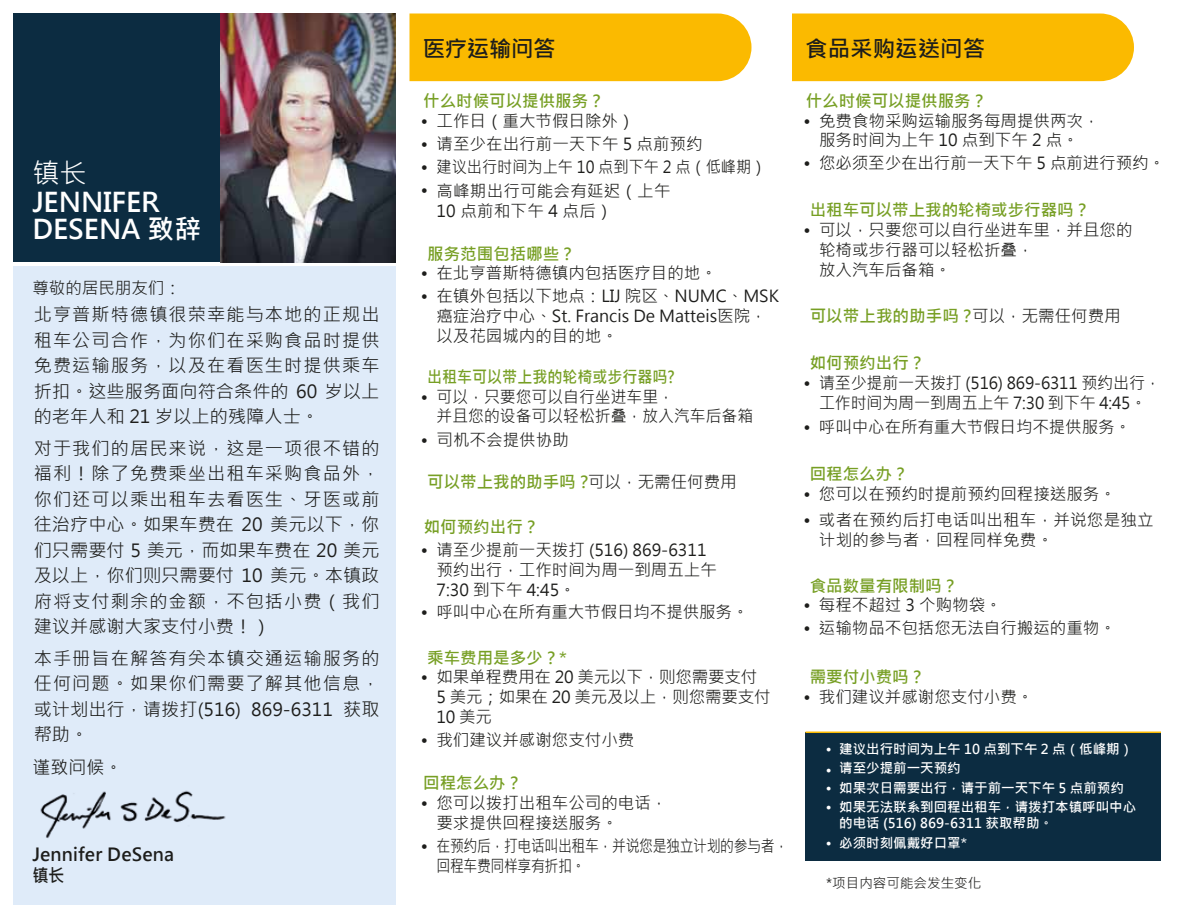
<style>
.page{position:relative;width:1188px;height:918px;background:#fff}
.page>*{position:absolute;margin:0;border:0;box-sizing:border-box;transform-origin:0 0}
.t1{font:700 27px/29.1px "Microsoft Jheng Hei";color:#fff}
.t2{font:700 22.5px "Microsoft Jheng Hei";color:#1d1d1b}
.t3{font:18px/25.5px "Microsoft Jheng Hei";color:#1d1d1b;text-align:justify}
.t4{font:700 18px/21.6px "Microsoft Jheng Hei";letter-spacing:.005em;color:#1d1d1b}
.t5{font:16.5px/19.8px "Microsoft Jheng Hei";color:#1d1d1b}
.t6{font:700 16.5px "Microsoft Jheng Hei";color:#779f24}
.t7{font:16.5px/19.8px "Microsoft Jheng Hei";letter-spacing:-.025em;color:#1d1d1b}
.t8{font:700 16.5px "Microsoft Jheng Hei";color:#779f24;scale:.91 1}
.t9{font:700 13.5px/16.2px "Microsoft Jheng Hei";color:#fff}
.t10{font:13.5px "Microsoft Jheng Hei";letter-spacing:.005em;color:#1d1d1b}
.s1{font-weight:400}
.s2{font-weight:400;color:#1d1d1b}
</style>
<div class="page">
<div style="left:14px;top:266px;width:382px;height:638px;background:#dfebf9"></div>
<div style="left:14px;top:14px;width:382px;height:248px;background:#0c2c41"></div>
<img style="left:220px;top:14px;width:176px;height:248px">
<div style="left:410px;top:14px;width:342px;height:67px;background:#fbba00"></div>
<div style="left:792px;top:14px;width:342px;height:67px;background:#fbba00"></div>
<div style="left:806px;top:732px;width:355px;height:129px;background:#0c2c41"></div>
<hr style="left:806px;top:732px;width:355px;height:1px;background:#fbba00">
<img style="left:40px;top:790px;width:186px;height:48px">
<p class="t1" style="left:32px;top:159px;width:128px"><span class="s1">镇长<br></span>JENNIFER</p>
<p class="t1" style="left:32px;top:214px;width:171px">DESENA 致辞</p>
<p class="t5" style="left:32px;top:278px;width:150px">尊敬的居民朋友们：</p>
<p class="t3" style="left:34px;top:302px;width:347px">北亨普斯特德镇很荣幸能与本地的正规出租车公司合作，为你们在采购食品时提供免费运输服务，以及在看医生时提供乘车折扣。这些服务面向符合条件的 60 岁以上的老年人和 21 岁以上的残障人士。</p>
<p class="t3" style="left:34px;top:435px;width:347px">对于我们的居民来说，这是一项很不错的福利！除了免费乘坐出租车采购食品外，你们还可以乘出租车去看医生、牙医或前往治疗中心。如果车费在 20 美元以下，你们只需要付 5 美元，而如果车费在 20 美元及以上，你们则只需要付 10 美元。本镇政府将支付剩余的金额，不包括小费（我们建议并感谢大家支付小费！）</p>
<p class="t3" style="left:34px;top:645px;width:347px">本手册旨在解答有关本镇交通运输服务的任何问题。如果你们需要了解其他信息，或计划出行，请拨打(516) 869-6311 获取帮助。</p>
<p class="t3" style="left:32px;top:755px;width:91px">谨致问候。</p>
<p class="t4" style="left:32px;top:843px;width:143px">Jennifer DeSena镇长</p>
<p class="t2" style="left:423px;top:35px;width:134px">医疗运输问答</p>
<p class="t6" style="left:423px;top:91px;width:183px">什么时候可以提供服务？</p>
<p class="t5" style="left:421px;top:111px;width:215px">• 工作日（重大节假日除外）</p>
<p class="t5" style="left:421px;top:134px;width:283px">• 请至少在出行前一天下午 5 点前预约</p>
<p class="t5" style="left:421px;top:157px;width:347px">• 建议出行时间为上午 10 点到下午 2 点（低峰期）</p>
<p class="t5" style="left:436px;top:181px;width:236px;text-indent:-16px">• 高峰期出行可能会有延迟（上午<br>10 点前和下午 4 点后）</p>
<p class="t6" style="left:427px;top:243px;width:150px">服务范围包括哪些？</p>
<p class="t5" style="left:421px;top:263px;width:298px">• 在北亨普斯特德镇内包括医疗目的地。</p>
<p class="t5" style="left:436px;top:286px;width:344px;text-indent:-16px">• 在镇外包括以下地点：LIJ 院区、NUMC、MSK癌症治疗中心、St. Francis De Matteis医院，以及花园城内的目的地。</p>
<p class="t8" style="left:427px;top:366px;width:273px">出租车可以带上我的轮椅或步行器吗?</p>
<p class="t5" style="left:436px;top:387px;width:318px;text-indent:-16px">• 可以，只要您可以自行坐进车里，<br>并且您的设备可以轻松折叠，放入汽车后备箱</p>
<p class="t5" style="left:421px;top:430px;width:149px">• 司机不会提供协助</p>
<p class="t6" style="left:427px;top:471px;width:311px">可以带上我的助手吗？<span class="s2">可以，无需任何费用</span></p>
<p class="t6" style="left:424px;top:517px;width:117px">如何预约出行？</p>
<p class="t5" style="left:436px;top:540px;width:282px;text-indent:-16px">• 请至少提前一天拨打 (516) 869-6311预约出行，工作时间为周一到周五上午<br>7:30 到下午 4:45。</p>
<p class="t5" style="left:421px;top:602px;width:329px">• 呼叫中心在所有重大节假日均不提供服务。</p>
<p class="t6" style="left:427px;top:647px;width:141px">乘车费用是多少？*</p>
<p class="t5" style="left:436px;top:667px;width:336px;text-indent:-16px">• 如果单程费用在 20 美元以下，则您需要支付<br>5 美元；如果在 20 美元及以上，则您需要支付<br>10 美元</p>
<p class="t5" style="left:421px;top:730px;width:215px">• 我们建议并感谢您支付小费</p>
<p class="t6" style="left:423px;top:773px;width:100px">回程怎么办？</p>
<p class="t5" style="left:436px;top:793px;width:232px;text-indent:-16px">• 您可以拨打出租车公司的电话，要求提供回程接送服务。</p>
<p class="t7" style="left:436px;top:836px;width:353px;text-indent:-16px">• 在预约后，打电话叫出租车，并说您是独立计划的参与者，回程车费同样享有折扣。</p>
<p class="t2" style="left:805px;top:35px;width:181px">食品采购运送问答</p>
<p class="t6" style="left:806px;top:90px;width:183px">什么时候可以提供服务？</p>
<p class="t5" style="left:803px;top:111px;width:298px;text-align:center">• 免费食物采购运输服务每周提供两次，服务时间为上午 10 点到下午 2 点。</p>
<p class="t5" style="left:803px;top:153px;width:363px">• 您必须至少在出行前一天下午 5 点前进行预约。</p>
<p class="t6" style="left:810px;top:200px;width:282px">出租车可以带上我的轮椅或步行器吗？</p>
<p class="t5" style="left:819px;top:220px;width:315px;text-indent:-16px">• 可以，只要您可以自行坐进车里，并且您的轮椅或步行器可以轻松折叠，<br>放入汽车后备箱。</p>
<p class="t6" style="left:810px;top:306px;width:313px">可以带上我的助手吗？<span class="s2">可以，无需任何费用</span></p>
<p class="t6" style="left:810px;top:353px;width:117px">如何预约出行？</p>
<p class="t5" style="left:803px;top:373px;width:359px;text-align:center">• 请至少提前一天拨打 (516) 869-6311 预约出行，工作时间为周一到周五上午 7:30 到下午 4:45。</p>
<p class="t5" style="left:803px;top:418px;width:329px">• 呼叫中心在所有重大节假日均不提供服务。</p>
<p class="t6" style="left:810px;top:464px;width:100px">回程怎么办？</p>
<p class="t5" style="left:803px;top:484px;width:314px">• 您可以在预约时提前预约回程接送服务。</p>
<p class="t5" style="left:819px;top:510px;width:336px;text-indent:-16px">• 或者在预约后打电话叫出租车，并说您是独立计划的参与者，回程同样免费。</p>
<p class="t6" style="left:810px;top:575px;width:150px">食品数量有限制吗？</p>
<p class="t5" style="left:803px;top:595px;width:200px">• 每程不超过 3 个购物袋。</p>
<p class="t5" style="left:803px;top:618px;width:314px">• 运输物品不包括您无法自行搬运的重物。</p>
<p class="t6" style="left:810px;top:666px;width:117px">需要付小费吗？</p>
<p class="t5" style="left:803px;top:687px;width:232px">• 我们建议并感谢您支付小费。</p>
<p class="t9" style="left:826px;top:741px;width:309px">• 建议出行时间为上午 10 点到下午 2 点（低峰期）</p>
<p class="t9" style="left:826px;top:760px;width:136px">• 请至少提前一天预约</p>
<p class="t9" style="left:826px;top:780px;width:300px">• 如果次日需要出行，请于前一天下午 5 点前预约</p>
<p class="t9" style="left:839px;top:799px;width:298px;text-indent:-14px">• 如果无法联系到回程出租车，请拨打本镇呼叫中心的电话 (516) 869-6311 获取帮助。</p>
<p class="t9" style="left:826px;top:835px;width:143px">• 必须时刻佩戴好口罩*</p>
<p class="t10" style="left:826px;top:875px;width:157px">*项目内容可能会发生变化</p>
</div>
